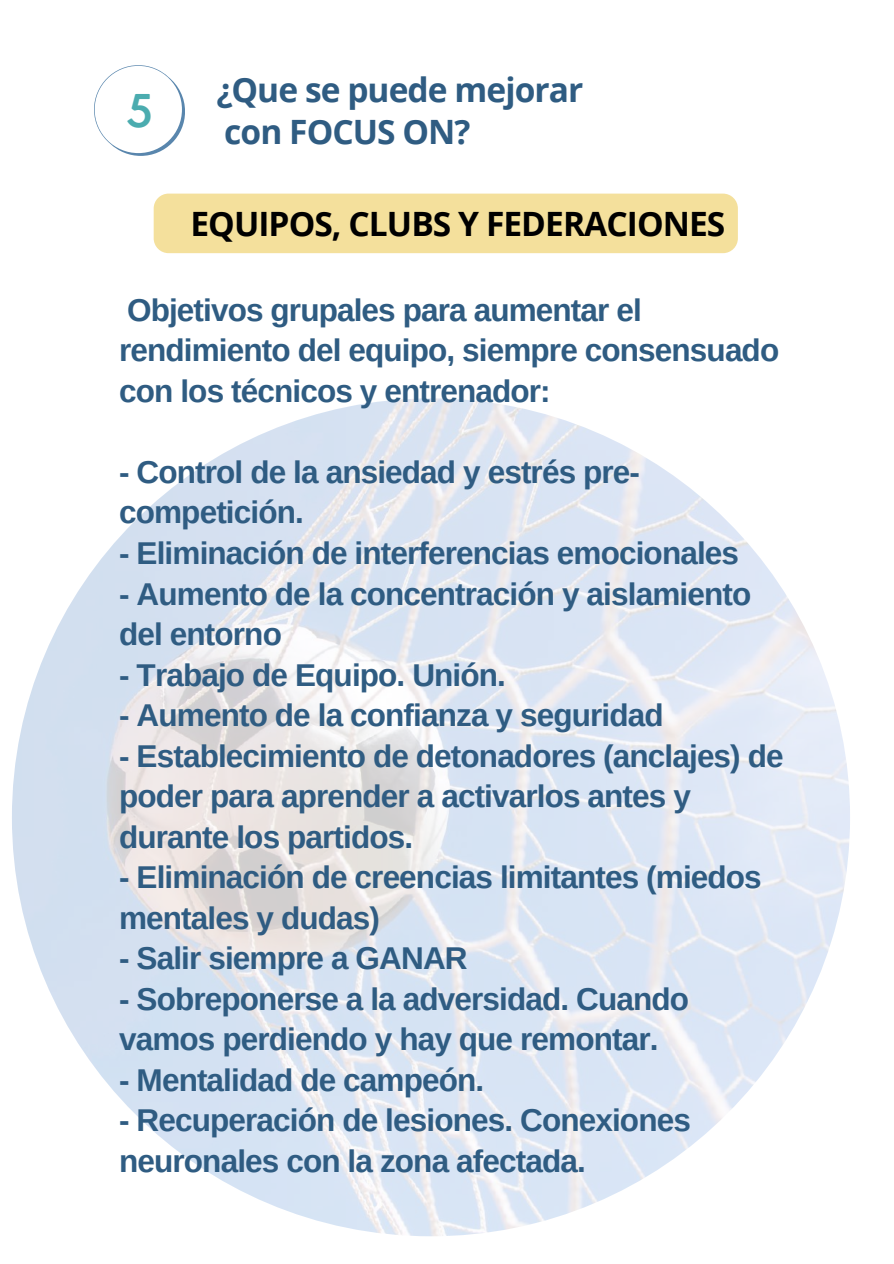
<style>
.page{position:relative;width:894px;height:1264px;background:#fff}
.page>*{position:absolute;margin:0;border:0;box-sizing:border-box;transform-origin:0 0}
.t1{font:600 43.95px "Nourd";color:#4bacaf}
.t2{font:700 33.45px/42.8px "Open Sans";letter-spacing:-.03em;color:#2f5c82}
.t3{font:700 33.45px "Open Sans";letter-spacing:-.025em;color:#000}
.t4{font:700 31.5px/40.5px "Arimo";letter-spacing:-.03em;color:#2f5c82}
</style>
<div class="page">
<svg style="left:94px;top:65px;width:91px;height:91px"></svg>
<img style="left:12px;top:398px;width:837px;height:838px;border-radius:50%">
<div style="left:154px;top:194px;width:583px;height:59px;background:#f4e09c;border-radius:15px"></div>
<h1 class="t1" style="left:126px;top:83px;width:29px">5</h1>
<p class="t2" style="left:216px;top:67px;width:368px">¿Que se puede mejorar con FOCUS ON?</p>
<p class="t3" style="left:190px;top:200px;width:536px">EQUIPOS, CLUBS Y FEDERACIONES</p>
<p class="t4" style="left:119px;top:290px;width:661px">Objetivos grupales para aumentar el rendimiento del equipo, siempre consensuado con los técnicos y entrenador:</p>
<p class="t4" style="left:119px;top:452px;width:522px">- Control de la ansiedad y estrés pre&shy;competición.</p>
<p class="t4" style="left:119px;top:533px;width:621px">- Eliminación de interferencias emocionales</p>
<p class="t4" style="left:119px;top:573px;width:633px">- Aumento de la concentración y aislamiento del entorno</p>
<p class="t4" style="left:119px;top:654px;width:388px">- Trabajo de Equipo. Unión.</p>
<p class="t4" style="left:119px;top:695px;width:546px">- Aumento de la confianza y seguridad</p>
<p class="t4" style="left:119px;top:735px;width:665px">- Establecimiento de detonadores (anclajes) de poder para aprender a activarlos antes y durante los partidos.</p>
<p class="t4" style="left:119px;top:857px;width:644px">- Eliminación de creencias limitantes (miedos mentales y dudas)</p>
<p class="t4" style="left:119px;top:938px;width:350px">- Salir siempre a GANAR</p>
<p class="t4" style="left:119px;top:978px;width:571px">- Sobreponerse a la adversidad. Cuando vamos perdiendo y hay que remontar.</p>
<p class="t4" style="left:119px;top:1059px;width:366px">- Mentalidad de campeón.</p>
<p class="t4" style="left:119px;top:1100px;width:573px">- Recuperación de lesiones. Conexiones neuronales con la zona afectada.</p>
</div>
